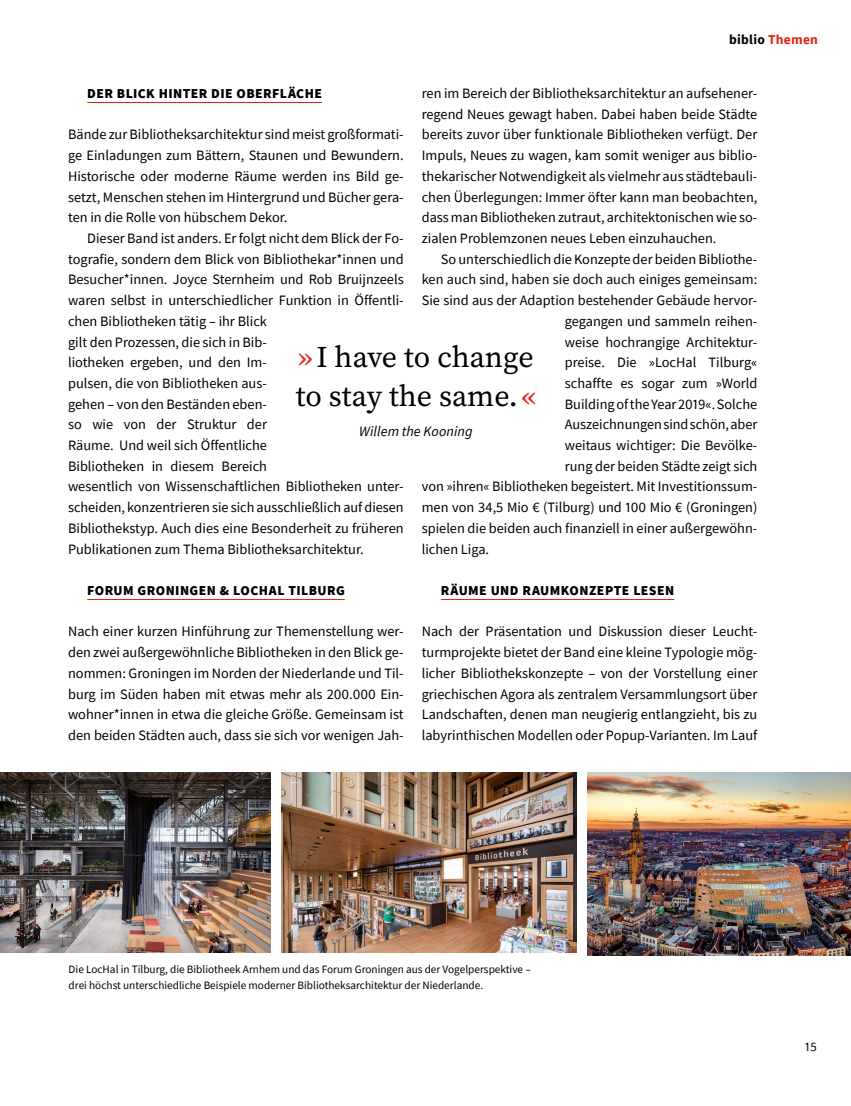
<style>
.page{position:relative;width:851px;height:1106px;background:#fff}
.page>*{position:absolute;margin:0;border:0;box-sizing:border-box;transform-origin:0 0}
.t1{font:30px/39px "Source Serif Pro";color:#000}
.t2{font:14.4px/20.7px "Source Sans Pro";color:#000;text-align:justify}
.t3{font:italic 14.25px "Source Sans Pro";letter-spacing:.005em;color:#000}
.t4{font:900 13.65px "Source Sans Pro";letter-spacing:.035em;color:#000}
.t5{font:700 13.5px "Source Sans Pro";letter-spacing:.02em;color:#000}
.t6{font:12.9px "Source Sans Pro";color:#000}
.t7{font:11.25px/15.8px "Source Sans Pro";color:#000}
.s1{color:#e42313}
</style>
<div class="page">
<img style="left:1px;top:772px;width:270px;height:180px">
<img style="left:282px;top:772px;width:294px;height:180px">
<img style="left:587px;top:772px;width:263px;height:183px">
<hr style="left:87px;top:102px;width:235px;height:1px;background:#e42313">
<hr style="left:87px;top:599px;width:258px;height:1px;background:#e42313">
<hr style="left:441px;top:599px;width:233px;height:1px;background:#e42313">
<p class="t5" style="left:729px;top:31px;width:90px">biblio <span class="s1">Themen</span></p>
<p class="t4" style="left:87px;top:84px;width:236px">DER BLICK HINTER DIE OBERFLÄCHE</p>
<p class="t2" style="left:68px;top:124px;width:337px">Bände zur Bibliotheksarchitektur sind meist großformati&shy;ge Einladungen zum Bättern, Staunen und Bewundern.<br>Historische oder moderne Räume werden ins Bild ge&shy;setzt, Menschen stehen im Hintergrund und Bücher gera&shy;ten in die Rolle von hübschem Dekor.</p>
<p class="t2" style="left:68px;top:228px;width:337px;text-align:left;text-indent:19px">Dieser Band ist anders. Er folgt nicht dem Blick der Fo&shy;tografie, sondern dem Blick von Bibliothekar*innen und Besucher*innen. Joyce Sternheim und Rob Bruijnzeels waren selbst in unterschiedlicher Funktion in Öffentli&shy;chen Bibliotheken tätig – ihr Blick<br>gilt den Prozessen, die sich in Bib-<br>liotheken ergeben, und den Im-<br>pulsen, die von Bibliotheken aus-<br>gehen – von den Beständen eben-<br>so wie von der Struktur der<br>Räume. U nd weil sich Öffentliche<br>Bibliotheken in diesem Bereich<br>wesentlich von Wissenschaftlichen Bibliotheken unter&shy;scheiden, konzentrieren sie sich ausschließlich auf diesen Bibliothekstyp. Auch dies eine Besonderheit zu früheren Publikationen zum Thema Bibliotheksarchitektur.</p>
<p class="t4" style="left:87px;top:581px;width:259px">FORUM GRONINGEN &amp; LOCHAL TILBURG</p>
<p class="t2" style="left:68px;top:621px;width:337px">Nach einer kurzen Hinführung zur Themenstellung wer&shy;den zwei außergewöhnliche Bibliotheken in den Blick ge&shy;nommen: Groningen im Norden der Niederlande und Til&shy;burg im Süden haben mit etwas mehr als 200.000 Ein&shy;wohner*innen in etwa die gleiche Größe. Gemeinsam ist den beiden Städten auch, dass sie sich vor wenigen Jah-</p>
<p class="t2" style="left:421px;top:83px;width:337px">ren im Bereich der Bibliotheksarchitektur an aufsehener&shy;regend Neues gewagt haben. Dabei haben beide Städte bereits zuvor über funktionale Bibliotheken verfügt. Der Impuls, Neues zu wagen, kam somit weniger aus biblio&shy;thekarischer Notwendigkeit als vielmehr aus städtebauli&shy;chen Überlegungen: Immer öfter kann man beobachten, dass man Bibliotheken zutraut, architektonischen wie so&shy;zialen Problemzonen neues Leben einzuhauchen.</p>
<p class="t2" style="left:441px;top:248px;width:318px">So unterschiedlich die Konzepte der beiden Bibliothe-</p>
<p class="t2" style="left:421px;top:269px;width:337px">ken auch sind, haben sie doch auch einiges gemeinsam:</p>
<p class="t2" style="left:421px;top:290px;width:337px">Sie sind aus der Adaption bestehender Gebäude hervor-</p>
<p class="t2" style="left:564px;top:310px;width:194px">gegangen und sammeln reihen-</p>
<p class="t2" style="left:564px;top:331px;width:194px">weise hochrangige Architektur-</p>
<p class="t2" style="left:564px;top:352px;width:194px">preise. Die »LocHal Tilburg«</p>
<p class="t2" style="left:564px;top:373px;width:194px">schaffte es sogar zum »World</p>
<p class="t2" style="left:564px;top:393px;width:194px">Building of the Year 2019«. Solche</p>
<p class="t2" style="left:564px;top:414px;width:194px">Auszeichnungen sind schön, aber</p>
<p class="t2" style="left:564px;top:435px;width:194px">weitaus wichtiger: Die Bevölke-</p>
<p class="t2" style="left:564px;top:455px;width:194px">rung der beiden Städte zeigt sich</p>
<p class="t2" style="left:421px;top:476px;width:337px">von »ihren« Bibliotheken begeistert. M it Investitionssum-</p>
<p class="t2" style="left:421px;top:497px;width:337px">men von 34,5 Mio € (Tilburg) und 100 Mio € (Groningen)</p>
<p class="t2" style="left:421px;top:517px;width:337px">spielen die beiden auch finanziell in einer außergewöhn-</p>
<p class="t2" style="left:421px;top:538px;width:69px">lichen Liga.</p>
<p class="t4" style="left:441px;top:581px;width:235px">RÄUME UND RAUMKONZEPTE LESEN</p>
<p class="t2" style="left:421px;top:621px;width:337px">Nach der Präsentation und Diskussion dieser Leucht&shy;turmprojekte bietet der Band eine kleine Typologie mög&shy;licher Bibliothekskonzepte – von der Vorstellung einer griechischen Agora als zentralem Versammlungsort über Landschaften, denen man neugierig entlangzieht, bis zu labyrinthischen Modellen oder Popup-Varianten. Im Lauf</p>
<h1 class="t1" style="left:295px;top:338px;width:242px"><span class="s1">»</span> I have to change to stay the same. <span class="s1">«</span></h1>
<p class="t3" style="left:359px;top:423px;width:115px">Willem the Kooning</p>
<p class="t7" style="left:69px;top:961px;width:463px">Die LocHal in Tilburg, die Bibliotheek Arnhem und das Forum Groningen aus der Vogelperspektive – drei höchst unterschiedliche Beispiele moderner Bibliotheksarchitektur der Niederlande.</p>
<p class="t6" style="left:805px;top:1038px;width:13px">15</p>
</div>
